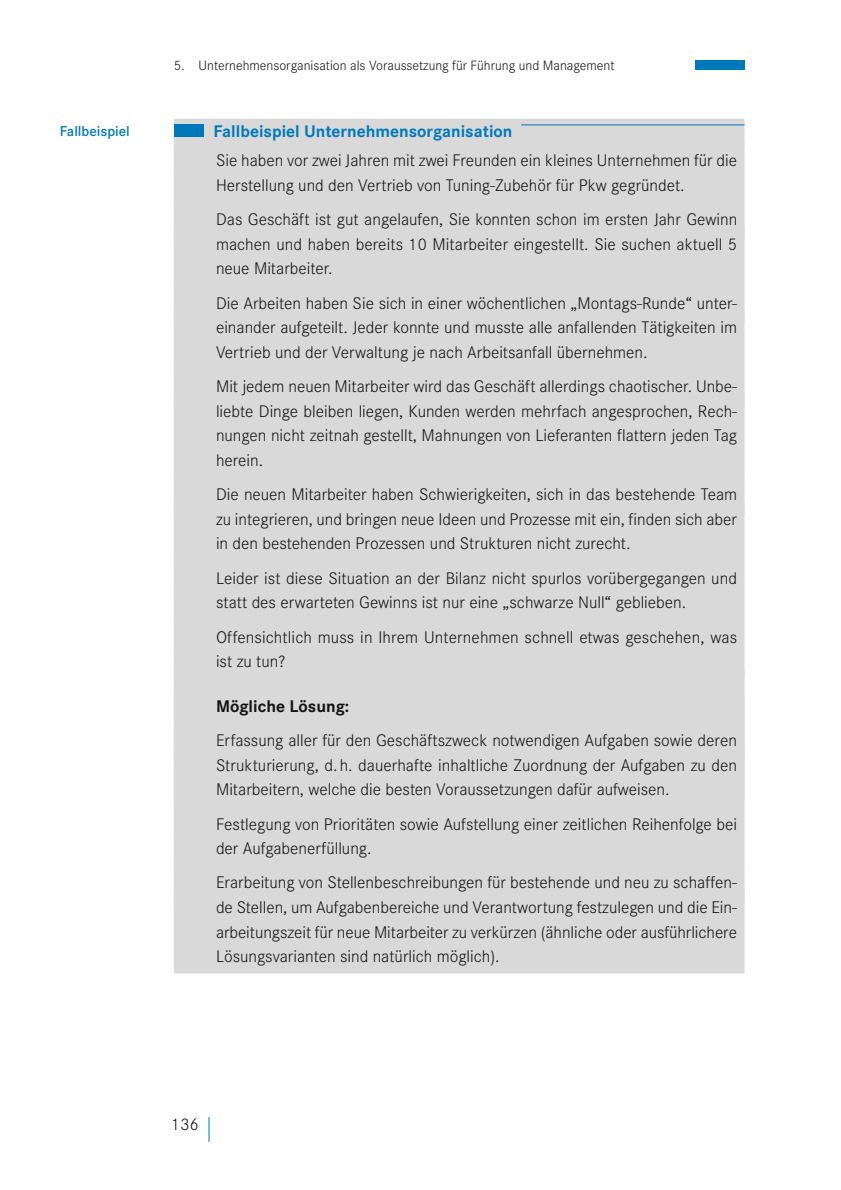
<style>
.page{position:relative;width:841px;height:1190px;background:#fff}
.page>*{position:absolute;margin:0;border:0;box-sizing:border-box;transform-origin:0 0}
.t1{font:300 17.5px/24.5px "Corporate S";color:#131413;text-align:justify}
.t2{font:700 17.5px "Corporate S";color:#0079ba}
.t3{font:700 17.5px "Corporate S";color:#131413}
.t4{font:600 14.88px "Corporate S";color:#0079ba}
.t5{font:300 14px "Corporate S";color:#131413}
</style>
<div class="page">
<div style="left:695px;top:60px;width:49px;height:10px;background:#0079ba"></div>
<svg style="left:208px;top:1117px;width:1px;height:24px"></svg>
<div style="left:174px;top:119px;width:570px;height:28px;background:#d9d9d9"></div>
<hr style="left:521px;top:124px;width:223px;height:1px;background:#0079ba">
<div style="left:174px;top:142px;width:570px;height:33px;background:#d9d9d9"></div>
<div style="left:174px;top:174px;width:570px;height:28px;background:#d9d9d9"></div>
<div style="left:174px;top:201px;width:570px;height:40px;background:#d9d9d9"></div>
<div style="left:174px;top:226px;width:570px;height:60px;background:#d9d9d9"></div>
<div style="left:174px;top:284px;width:570px;height:40px;background:#d9d9d9"></div>
<div style="left:174px;top:309px;width:570px;height:60px;background:#d9d9d9"></div>
<div style="left:174px;top:367px;width:570px;height:41px;background:#d9d9d9"></div>
<div style="left:174px;top:393px;width:570px;height:84px;background:#d9d9d9"></div>
<div style="left:174px;top:475px;width:570px;height:41px;background:#d9d9d9"></div>
<div style="left:174px;top:501px;width:570px;height:59px;background:#d9d9d9"></div>
<div style="left:174px;top:559px;width:570px;height:33px;background:#d9d9d9"></div>
<div style="left:174px;top:591px;width:570px;height:28px;background:#d9d9d9"></div>
<div style="left:174px;top:618px;width:570px;height:33px;background:#d9d9d9"></div>
<div style="left:174px;top:650px;width:570px;height:28px;background:#d9d9d9"></div>
<div style="left:174px;top:667px;width:570px;height:53px;background:#d9d9d9"></div>
<div style="left:174px;top:694px;width:570px;height:105px;background:#d9d9d9"></div>
<div style="left:174px;top:746px;width:570px;height:60px;background:#d9d9d9"></div>
<div style="left:174px;top:804px;width:570px;height:34px;background:#d9d9d9"></div>
<div style="left:174px;top:837px;width:570px;height:28px;background:#d9d9d9"></div>
<div style="left:174px;top:863px;width:570px;height:41px;background:#d9d9d9"></div>
<div style="left:174px;top:889px;width:570px;height:84px;background:#d9d9d9"></div>
<div style="left:174px;top:124px;width:30px;height:12px;background:#0079ba"></div>
<p class="t4" style="left:60px;top:123px;width:72px">Fallbeispiel</p>
<p class="t5" style="left:174px;top:58px;width:442px">5. Unternehmensorganisation als Voraussetzung für Führung und Management</p>
<p class="t2" style="left:213px;top:121px;width:300px">Fallbeispiel Unternehmensorganisation</p>
<p class="t1" style="left:216px;top:148px;width:522px">Sie haben vor zwei Jahren mit zwei Freunden ein kleines Unternehmen für die<br>Herstellung und den Vertrieb von Tuning-Zubehör für Pkw gegründet.</p>
<p class="t1" style="left:216px;top:207px;width:523px">Das Geschäft ist gut angelaufen, Sie konnten schon im ersten Jahr Gewinn machen und haben bereits 10 Mitarbeiter eingestellt. Sie suchen aktuell 5 neue Mitarbeiter.</p>
<p class="t1" style="left:216px;top:291px;width:522px">Die Arbeiten haben Sie sich in einer wöchentlichen „Montags-Runde“ unter&shy;einander aufgeteilt. Jeder konnte und musste alle anfallenden Tätigkeiten im Vertrieb und der Verwaltung je nach Arbeitsanfall übernehmen.</p>
<p class="t1" style="left:216px;top:374px;width:522px">Mit jedem neuen Mitarbeiter wird das Geschäft allerdings chaotischer. Unbe&shy;liebte Dinge bleiben liegen, Kunden werden mehrfach angesprochen, Rech&shy;nungen nicht zeitnah gestellt, Mahnungen von Lieferanten flattern jeden Tag herein.</p>
<p class="t1" style="left:216px;top:482px;width:522px">Die neuen Mitarbeiter haben Schwierigkeiten, sich in das bestehende Team zu integrieren, und bringen neue Ideen und Prozesse mit ein, finden sich aber in den bestehenden Prozessen und Strukturen nicht zurecht.</p>
<p class="t1" style="left:216px;top:565px;width:522px">Leider ist diese Situation an der Bilanz nicht spurlos vorübergegangen und statt des erwarteten Gewinns ist nur eine „schwarze Null“ geblieben.</p>
<p class="t1" style="left:216px;top:624px;width:522px">Offensichtlich muss in Ihrem Unternehmen schnell etwas geschehen, was ist zu tun?</p>
<p class="t3" style="left:216px;top:695px;width:135px">Mögliche Lösung:</p>
<p class="t1" style="left:216px;top:728px;width:522px">Erfassung aller für den Geschäftszweck notwendigen Aufgaben sowie deren Strukturierung, d. h. dauerhafte inhaltliche Zuordnung der Aufgaben zu den Mitarbeitern, welche die besten Voraussetzungen dafür aufweisen.</p>
<p class="t1" style="left:216px;top:811px;width:522px">Festlegung von Prioritäten sowie Aufstellung einer zeitlichen Reihenfolge bei der Aufgabenerfüllung.</p>
<p class="t1" style="left:216px;top:870px;width:522px">Erarbeitung von Stellenbeschreibungen für bestehende und neu zu schaffen&shy;de Stellen, um Aufgabenbereiche und Verantwortung festzulegen und die Ein&shy;arbeitungszeit für neue Mitarbeiter zu verkürzen (ähnliche oder ausführlichere Lösungsvarianten sind natürlich möglich).</p>
<p class="t1" style="left:171px;top:1112px;width:29px">136</p>
</div>
